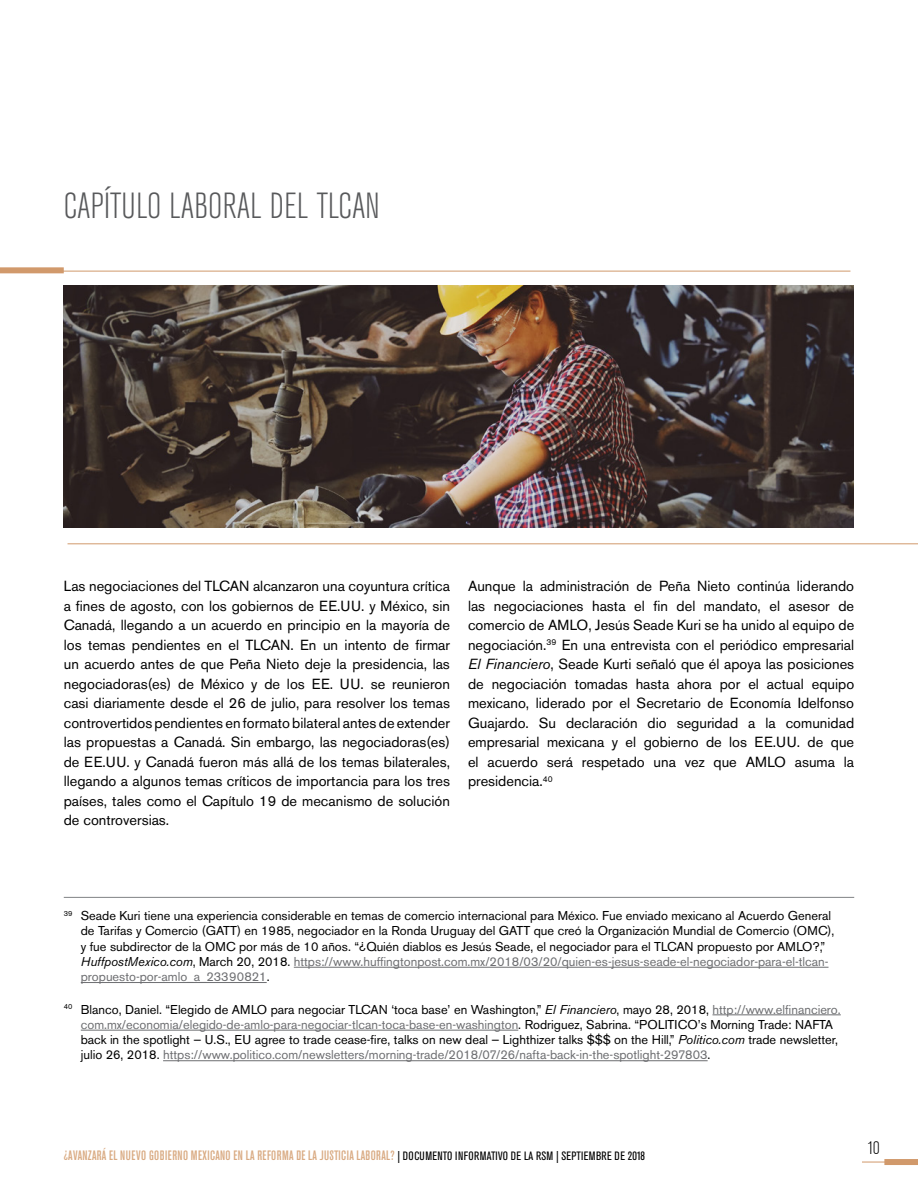
<style>
.page{position:relative;width:918px;height:1188px;background:#fff}
.page>*{position:absolute;margin:0;border:0;box-sizing:border-box;transform-origin:0 0}
.head_1{font:300 condensed 36px "Akzidenz Grotesk BE";color:#58595b}
.t1{font:300 condensed 18px "Akzidenz Grotesk BE";color:#000}
.body{font:14.55px/19.5px "Akzidenz Grotesk BE";color:#000;text-align:justify}
.t2{font:500 condensed 13.5px "Akzidenz Grotesk BE";letter-spacing:.03em;color:#d9aa82}
.Footnote{font:12.75px/15.3px "Akzidenz Grotesk BE";color:#000}
.s1{font-style:italic}
.s2{color:#6d6e71}
.s3{font-weight:400;font-size:12px;color:#000}
</style>
<div class="page">
<svg style="left:862px;top:1162px;width:22px;height:1px"></svg>
<div style="left:884px;top:1159px;width:34px;height:6px;background:#d1996b"></div>
<hr style="left:68px;top:543px;width:850px;height:1px;background:#d1996b">
<hr style="left:55px;top:271px;width:795px;height:1px;background:#d1996b">
<div style="left:0;top:267px;width:64px;height:6px;background:#d1996b"></div>
<img style="left:63px;top:285px;width:791px;height:242px">
<hr style="left:64px;top:897px;width:790px;height:1px;background:#808285">
<hr style="left:294px;top:967px;width:535px;height:1px;background:#6d6e71">
<hr style="left:81px;top:982px;width:186px;height:1px;background:#6d6e71">
<hr style="left:712px;top:1015px;width:129px;height:1px;background:#6d6e71">
<hr style="left:81px;top:1030px;width:437px;height:1px;background:#6d6e71">
<hr style="left:163px;top:1060px;width:545px;height:1px;background:#6d6e71">
<p class="head_1" style="left:64px;top:187px;width:318px">CAPÍTULO LABORAL DEL TLCAN</p>
<p class="body" style="left:64px;top:577px;width:388px">Las negociaciones del TLCAN alcanzaron una coyuntura crítica a fines de agosto, con los gobiernos de EE.UU. y México, sin Canadá, llegando a un acuerdo en principio en la mayoría de los temas pendientes en el TLCAN. En un intento de firmar un acuerdo antes de que Peña Nieto deje la presidencia, las negociadoras(es) de México y de los EE. UU. se reunieron casi diariamente desde el 26 de julio, para resolver los temas controvertidos pendientes en formato bilateral antes de extender las propuestas a Canadá. Sin embargo, las negociadoras(es) de EE.UU. y Canadá fueron más allá de los temas bilaterales, llegando a algunos temas críticos de importancia para los tres países, tales como el Capítulo 19 de mecanismo de solución de controversias.</p>
<p class="body" style="left:468px;top:577px;width:388px">Aunque la administración de Peña Nieto continúa liderando las negociaciones hasta el fin del mandato, el asesor de comercio de AMLO, Jesús Seade Kuri se ha unido al equipo de negociación.<sup>39</sup> En una entrevista con el periódico empresarial <span class="s1">El Financiero</span>, Seade Kurti señaló que él apoya las posiciones de negociación tomadas hasta ahora por el actual equipo mexicano, liderado por el Secretario de Economía Idelfonso Guajardo. Su declaración dio seguridad a la comunidad empresarial mexicana y el gobierno de los EE.UU. de que el acuerdo será respetado una vez que AMLO asuma la presidencia.<sup>40</sup></p>
<p class="Footnote" style="left:81px;top:908px;width:755px;text-indent:-17px"><sup>39</sup> Seade Kuri tiene una experiencia considerable en temas de comercio internacional para México. Fue enviado mexicano al Acuerdo General de Tarifas y Comercio (GATT) en 1985, negociador en la Ronda Uruguay del GATT que creó la Organización Mundial de Comercio (OMC), y fue subdirector de la OMC por más de 10 años. “¿Quién diablos es Jesús Seade, el negociador para el TLCAN propuesto por AMLO?,” <span class="s1">HuffpostMexico.com</span>, March 20, 2018. <span class="s2">https://www.huffingtonpost.com.mx/2018/03/20/quien-es-jesus-seade-el-negociador-para-el-tlcan&shy;propuesto-por-amlo_a_23390821</span>.</p>
<p class="Footnote" style="left:81px;top:1001px;width:762px;text-indent:-17px"><sup>40</sup> Blanco, Daniel. “Elegido de AMLO para negociar TLCAN ‘toca base’ en Washington,” <span class="s1">El Financiero</span>, mayo 28, 2018, <span class="s2">http://www.elfinanciero. com.mx/economia/elegido-de-amlo-para-negociar-tlcan-toca-base-en-washington</span>. Rodriguez, Sabrina. “POLITICO’s Morning Trade: NAFTA back in the spotlight — U.S., EU agree to trade cease-fire, talks on new deal — Lighthizer talks $$$ on the Hill,” <span class="s1">Politico.com</span> trade newsletter, julio 26, 2018. <span class="s2">https://www.politico.com/newsletters/morning-trade/2018/07/26/nafta-back-in-the-spotlight-297803</span>.</p>
<p class="t2" style="left:64px;top:1148px;width:583px">¿AVANZARÁ EL NUEVO GOBIERNO MEXICANO EN LA REFORMA DE LA JUSTICIA LABORAL? <span class="s3">| DOCUMENTO INFORMATIVO DE LA RSM | SEPTIEMBRE DE 2018</span></p>
<p class="t1" style="left:868px;top:1138px;width:13px">10</p>
</div>
